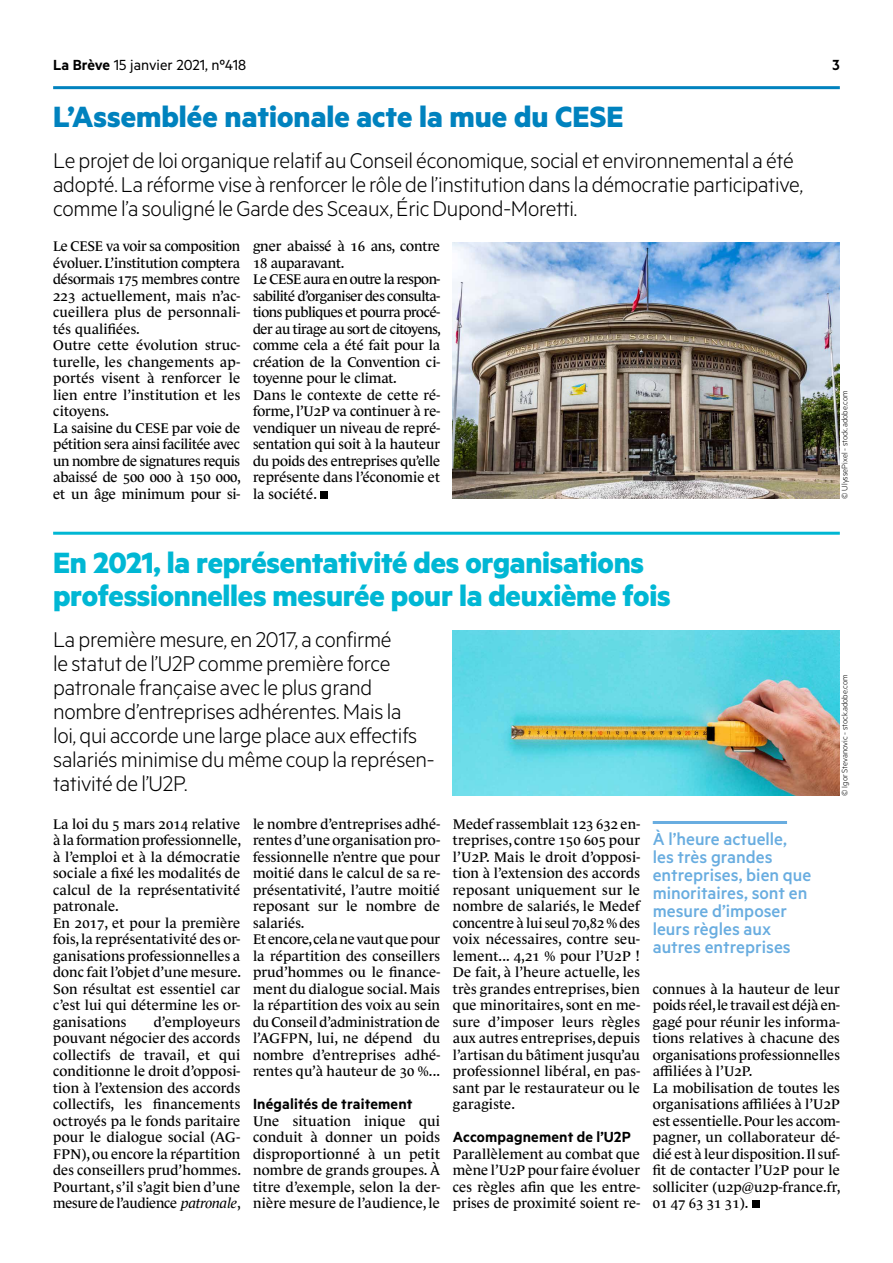
<style>
.page{position:relative;width:893px;height:1263px;background:#fff}
.page>*{position:absolute;margin:0;border:0;box-sizing:border-box;transform-origin:0 0}
.t1{font:700 33px/33px "Metric";letter-spacing:-.01em;color:#00b7d4}
.t2{font:700 33px "Metric";color:#0082be}
.t3{font:300 24px/24px "Metric";letter-spacing:-.01em;color:#000}
.t4{font:500 19.5px/18px "Metric";color:#69ade0}
.t5{font:600 16.5px "Metric";letter-spacing:.01em;color:#000}
.t6{font:16.5px "Metric";color:#000}
.t7{font:14.25px/16.5px "Le Monde Journal Std";letter-spacing:.01em;color:#000;text-align:justify}
.t8{font:14.25px/16.5px "Le Monde Journal Std";letter-spacing:-.01em;color:#000}
.t9{font:300 9px "Metric";color:#000}
.s1{font-weight:600}
.s2{font-style:italic}
</style>
<div class="page">
<div style="left:321px;top:491px;width:7px;height:8px;background:#000"></div>
<hr style="left:53px;top:86px;width:787px;height:3px;background:#0082be">
<img style="left:453px;top:243px;width:387px;height:256px">
<div style="left:752px;top:1200px;width:8px;height:8px;background:#000"></div>
<hr style="left:53px;top:532px;width:787px;height:3px;background:#00b7d4">
<img style="left:453px;top:631px;width:387px;height:165px">
<hr style="left:653px;top:821px;width:134px;height:3px;background:#69ade0">
<p class="t6" style="left:53px;top:55px;width:195px"><span class="s1">La Brève</span> 15 janvier 2021, nº418</p>
<p class="t5" style="left:832px;top:55px;width:9px">3</p>
<h1 class="t2" style="left:53px;top:97px;width:572px">L’Assemblée nationale acte la mue du CESE</h1>
<p class="t3" style="left:53px;top:148px;width:751px">Le projet de loi organique relatif au Conseil économique, social et environnemental a été adopté. La réforme vise à renforcer le rôle de l’institution dans la démocratie participative, comme l’a souligné le Garde des Sceaux, Éric Dupond-Moretti.</p>
<p class="t8" style="left:53px;top:238px;width:189px">Le CESE va voir sa composition évoluer. L’institution comptera désormais 175 membres contre<br>223 actuellement, mais n’ac&shy;cueillera plus de personnali&shy;tés qualifiées.<br>Outre cette évolution struc&shy;turelle, les changements ap&shy;portés visent à renforcer le lien entre l’institution et les citoyens.<br>La saisine du CESE par voie de pétition sera ainsi facilitée avec un nombre de signatures requis abaissé de 500 000 à 150 000, et un âge minimum pour si-</p>
<p class="t8" style="left:253px;top:238px;width:189px">gner abaissé à 16 ans, contre<br>18 auparavant.<br>Le CESE aura en outre la respon&shy;sabilité d’organiser des consulta&shy;tions publiques et pourra procé&shy;der au tirage au sort de citoyens, comme cela a été fait pour la création de la Convention ci&shy;toyenne pour le climat.<br>Dans le contexte de cette ré&shy;forme, l’U2P va continuer à re&shy;vendiquer un niveau de repré&shy;sentation qui soit à la hauteur du poids des entreprises qu’elle représente dans l’économie et la société.</p>
<p class="t9" style="left:840px;top:499px;width:109px;rotate:-90deg">© UlyssePixel - stock.adobe.com</p>
<h1 class="t1" style="left:53px;top:545px;width:619px">En 2021, la représentativité des organisations professionnelles mesurée pour la deuxième fois</h1>
<p class="t3" style="left:53px;top:626px;width:383px">La première mesure, en 2017, a confirmé<br>le statut de l’U2P comme première force patronale française avec le plus grand nombre d’entreprises adhérentes. Mais la<br>loi, qui accorde une large place aux effectifs salariés minimise du même coup la représen&shy;tativité de l’U2P.</p>
<p class="t7" style="left:53px;top:815px;width:189px;text-align:left">La loi du 5 mars 2014 relative à la formation professionnelle, à l’emploi et à la démocratie sociale a fixé les modalités de calcul de la représentativité patronale.<br>En 2017, et pour la première fois, la représentativité des or&shy;ganisations professionnelles a donc fait l’objet d’une mesure.<br>Son résultat est essentiel car c’est lui qui détermine les or&shy;ganisations</p>
<p class="t9" style="left:840px;top:796px;width:123px;rotate:-90deg">© Igor Stevanovic - stock.adobe.com</p>
<p class="t7" style="left:453px;top:815px;width:189px">Medef rassemblait 123 632 en&shy;treprises, contre 150 605 pour l’U2P. Mais le droit d’opposi&shy;tion à l’extension des accords reposant uniquement sur le nombre de salariés, le Medef concentre à lui seul 70,82 % des voix nécessaires, contre seu&shy;lement... 4,21 % pour l’U2P !<br>De fait, à l’heure actuelle, les très grandes entreprises, bien que minoritaires, sont en me&shy;sure d’imposer leurs règles aux autres entreprises, depuis l’artisan du bâtiment jusqu’au professionnel libéral, en pas&shy;sant par le restaurateur ou le garagiste.</p>
<p class="t5" style="left:453px;top:1127px;width:180px">Accompagnement de l’U2P</p>
<p class="t7" style="left:453px;top:1145px;width:189px">Parallèlement au combat que mène l’U2P pour faire évoluer ces règles afin que les entre&shy;prises de proximité soient re-</p>
<p class="t7" style="left:253px;top:815px;width:189px;text-align:left">le nombre d’entreprises adhé&shy;rentes d’une organisation pro&shy;fessionnelle n’entre que pour moitié dans le calcul de sa re&shy;présentativité, l’autre moitié reposant sur le nombre de salariés.<br>Et encore, cela ne vaut que pour la répartition des conseillers prud’hommes ou le finance&shy;ment du dialogue social. Mais la répartition des voix au sein du Conseil d’administration de l’AGFPN, lui, ne dépend du nombre d’entreprises adhé&shy;rentes qu’à hauteur de 30 %...</p>
<p class="t5" style="left:253px;top:1094px;width:161px">Inégalités de traitement</p>
<p class="t7" style="left:253px;top:1112px;width:189px">Une situation inique qui conduit à donner un poids disproportionné à un petit nombre de grands groupes. À titre d’exemple, selon la der&shy;nière mesure de l’audience, le</p>
<h3 class="t4" style="left:653px;top:830px;width:160px">À l’heure actuelle, les très grandes entreprises, bien que minoritaires, sont en mesure d’imposer leurs règles aux autres entreprises</h3>
<p class="t7" style="left:653px;top:980px;width:189px;text-align:left">connues à la hauteur de leur poids réel, le travail est déjà en&shy;gagé pour réunir les informa&shy;tions relatives à chacune des organisations professionnelles affiliées à l’U2P.<br>La mobilisation de toutes les organisations affiliées à l’U2P est essentielle. Pour les accom&shy;pagner, un collaborateur dé&shy;dié est à leur disposition. Il suf&shy;fit de contacter l’U2P pour le solliciter (u2p@u2p-france.fr,<br>01 47 63 31 31).</p>
<p class="t7" style="left:53px;top:1013px;width:189px;text-indent:101px">d’employeurs pouvant négocier des accords collectifs de travail, et qui conditionne le droit d’opposi&shy;tion à l’extension des accords collectifs, les financements octroyés pa le fonds paritaire pour le dialogue social (AG-FPN), ou encore la répartition des conseillers prud’hommes.<br>Pourtant, s’il s’agit bien d’une mesure de l’audience <span class="s2">patronale</span>,</p>
</div>
